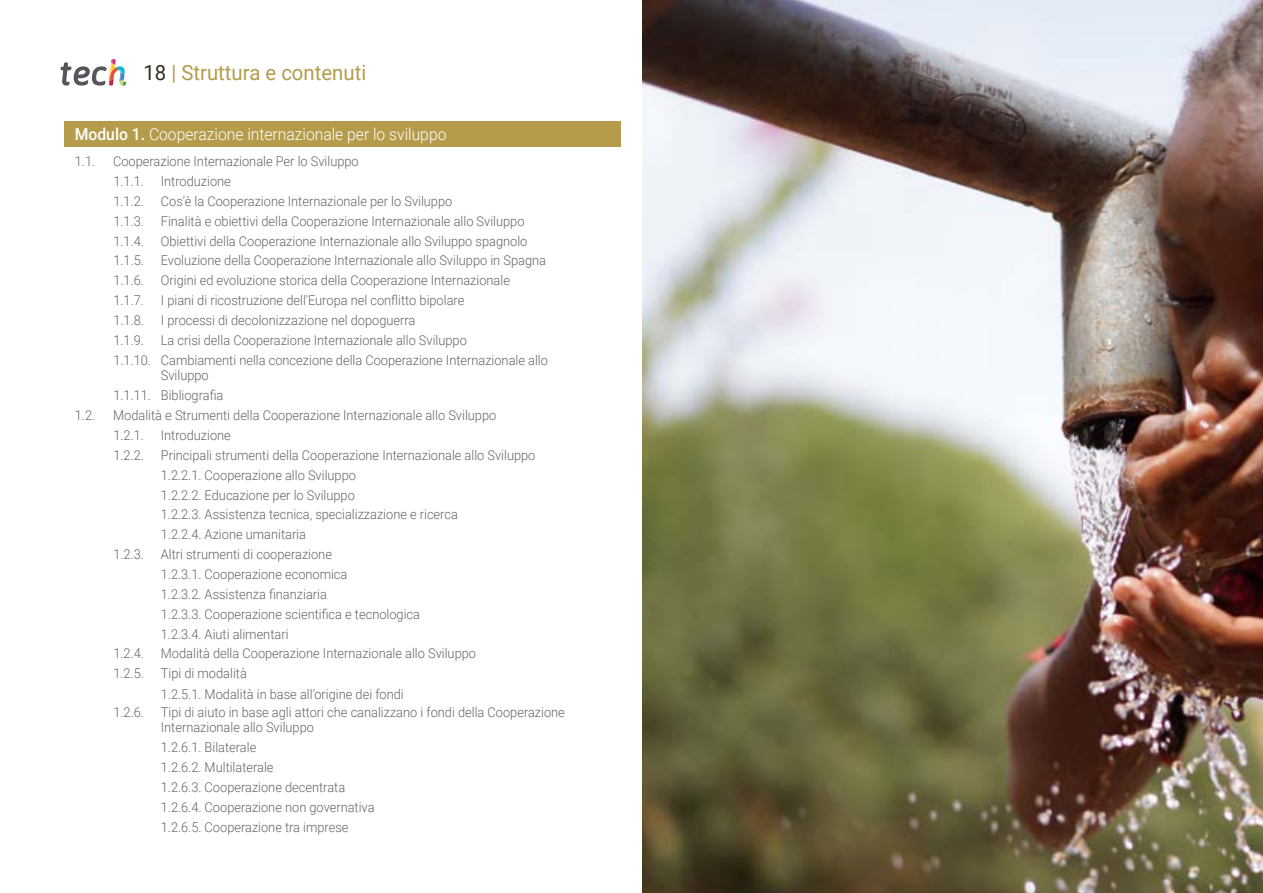
<style>
.page{position:relative;width:1263px;height:893px;background:#fff}
.page>*{position:absolute;margin:0;border:0;box-sizing:border-box;transform-origin:0 0}
.t1{font:21px "Roboto";color:#b49c4b}
.t2{font:300 16.5px "Roboto";color:#fff;scale:.95 1}
.t3{font:300 13.5px/19.8px "Roboto";color:#61646a;scale:.95 1}
.s1{color:#312e20}
.s2{font-weight:500}
</style>
<div class="page">
<div style="left:64px;top:121px;width:557px;height:25px;background:#b49c4b"></div>
<svg style="left:61px;top:59px;width:65px;height:27px"></svg>
<img style="left:642px;top:0;width:621px;height:893px">
<h1 class="t1" style="left:144px;top:57px;width:224px"><span class="s1">18</span> | Struttura e contenuti</h1>
<p class="t2" style="left:75px;top:123px;width:393px"><span class="s2">Modulo 1.</span> Cooperazione internazionale per lo sviluppo</p>
<p class="t3" style="left:75px;top:151px;width:23px">1.1.</p>
<p class="t3" style="left:113px;top:151px;width:260px">Cooperazione Internazionale Per lo Sviluppo<br>1.1.1.</p>
<p class="t3" style="left:161px;top:171px;width:75px">Introduzione</p>
<p class="t3" style="left:113px;top:191px;width:34px">1.1.2.</p>
<p class="t3" style="left:161px;top:191px;width:308px">Cos’è la Cooperazione Internazionale per lo Sviluppo</p>
<p class="t3" style="left:113px;top:211px;width:34px">1.1.3.</p>
<p class="t3" style="left:161px;top:211px;width:384px">Finalità e obiettivi della Cooperazione Internazionale allo Sviluppo</p>
<p class="t3" style="left:113px;top:230px;width:34px">1.1.4.</p>
<p class="t3" style="left:161px;top:230px;width:387px">Obiettivi della Cooperazione Internazionale allo Sviluppo spagnolo</p>
<p class="t3" style="left:113px;top:250px;width:34px">1.1.5.</p>
<p class="t3" style="left:161px;top:250px;width:407px">Evoluzione della Cooperazione Internazionale allo Sviluppo in Spagna</p>
<p class="t3" style="left:113px;top:270px;width:34px">1.1.6.</p>
<p class="t3" style="left:161px;top:270px;width:369px">Origini ed evoluzione storica della Cooperazione Internazionale</p>
<p class="t3" style="left:113px;top:290px;width:34px">1.1.7.</p>
<p class="t3" style="left:161px;top:290px;width:321px">I piani di ricostruzione dell'Europa nel conflitto bipolare</p>
<p class="t3" style="left:113px;top:310px;width:34px">1.1.8.</p>
<p class="t3" style="left:161px;top:310px;width:269px">I processi di decolonizzazione nel dopoguerra</p>
<p class="t3" style="left:113px;top:330px;width:34px">1.1.9.</p>
<p class="t3" style="left:113px;top:330px;width:459px;text-indent:47px">La crisi della Cooperazione Internazionale allo Sviluppo<br>1.1.10. Cambiamenti nella concezione della Cooperazione Internazionale allo</p>
<p class="t3" style="left:113px;top:365px;width:117px;text-indent:47px">Sviluppo<br>1.1.11. Bibliografia</p>
<p class="t3" style="left:75px;top:405px;width:23px">1.2.</p>
<p class="t3" style="left:113px;top:405px;width:405px">Modalità e Strumenti della Cooperazione Internazionale allo Sviluppo<br>1.2.1.</p>
<p class="t3" style="left:161px;top:425px;width:75px">Introduzione</p>
<p class="t3" style="left:113px;top:445px;width:34px">1.2.2.</p>
<p class="t3" style="left:161px;top:445px;width:396px">Principali strumenti della Cooperazione Internazionale allo Sviluppo 1.2.2.1. Cooperazione allo Sviluppo<br>1.2.2.2. Educazione per lo Sviluppo<br>1.2.2.3. Assistenza tecnica, specializzazione e ricerca<br>1.2.2.4. Azione umanitaria</p>
<p class="t3" style="left:113px;top:544px;width:34px">1.2.3.</p>
<p class="t3" style="left:161px;top:544px;width:274px">Altri strumenti di cooperazione<br>1.2.3.1. Cooperazione economica<br>1.2.3.2. Assistenza finanziaria<br>1.2.3.3. Cooperazione scientifica e tecnologica 1.2.3.4. Aiuti alimentari</p>
<p class="t3" style="left:113px;top:643px;width:34px">1.2.4.</p>
<p class="t3" style="left:161px;top:643px;width:333px">Modalità della Cooperazione Internazionale allo Sviluppo</p>
<p class="t3" style="left:113px;top:663px;width:34px">1.2.5.</p>
<p class="t3" style="left:161px;top:663px;width:257px;line-height:20.7px">Tipi di modalità<br>1.2.5.1. Modalità in base all'origine dei fondi</p>
<p class="t3" style="left:113px;top:702px;width:34px">1.2.6.</p>
<p class="t3" style="left:161px;top:704px;width:427px;line-height:15.6px">Tipi di aiuto in base agli attori che canalizzano i fondi della Cooperazione<br>Internazionale allo Sviluppo</p>
<p class="t3" style="left:161px;top:737px;width:226px">1.2.6.1. Bilaterale<br>1.2.6.2. Multilaterale<br>1.2.6.3. Cooperazione decentrata<br>1.2.6.4. Cooperazione non governativa<br>1.2.6.5. Cooperazione tra imprese</p>
</div>
